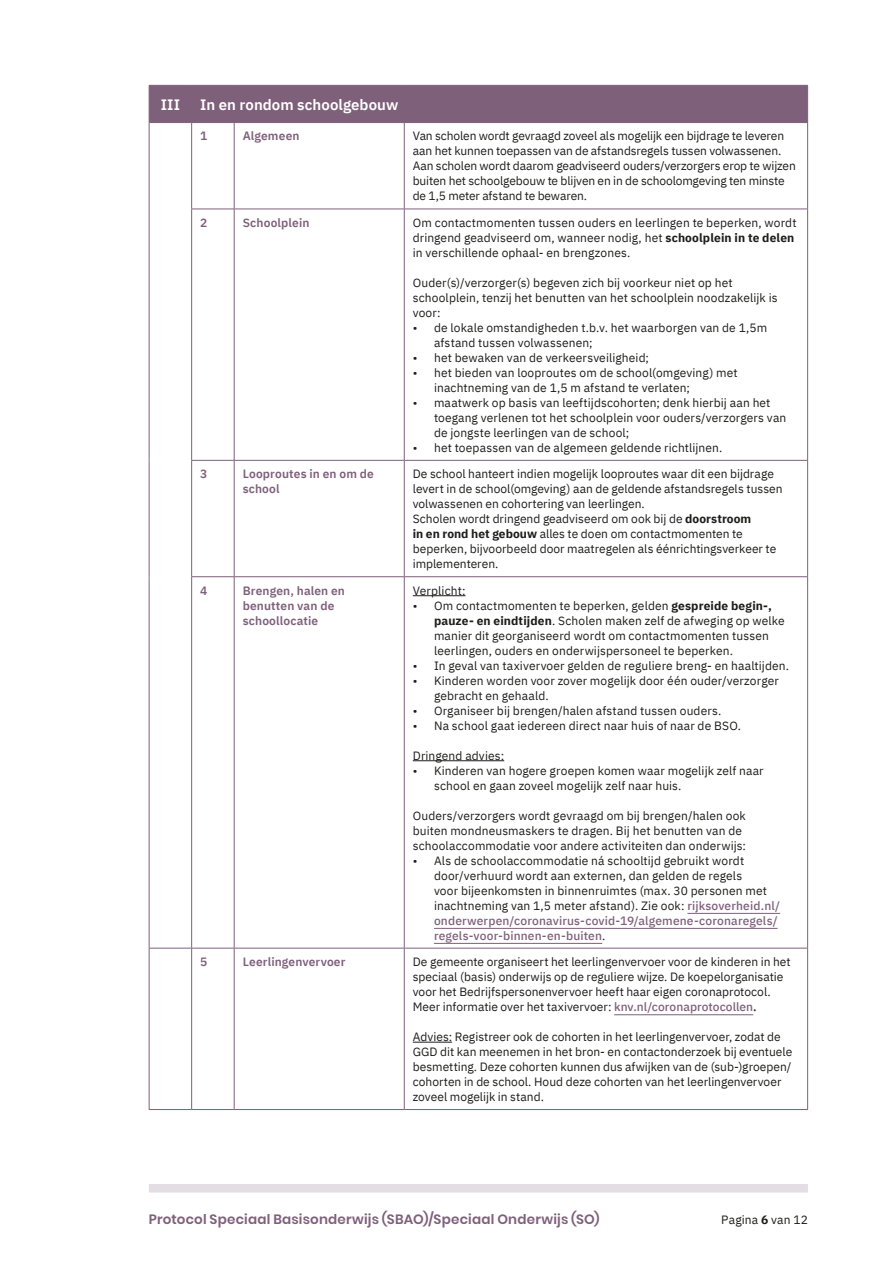
<style>
.page{position:relative;width:893px;height:1263px;background:#fff}
.page>*{position:absolute;margin:0;border:0;box-sizing:border-box;transform-origin:0 0}
.tabel_titel{font:600 15px "IBM Plex Sans";letter-spacing:.005em;color:#fff}
.tabel_nummer{font:600 15px "IBM Plex Sans";color:#fff}
.t1{font:600 13.5px "Poppins";letter-spacing:.015em;color:#7e607b}
.tabel{font:12px/15px "IBM Plex Sans";letter-spacing:.005em;color:#1d1d1b}
.tabel_kopje{font:600 12px/15px "IBM Plex Sans";letter-spacing:.01em;color:#7e607b}
.s1{font-weight:700}
.s2{font-weight:500;color:#7e607b}
.s3{font-weight:500}
</style>
<div class="page">
<div style="left:149px;top:1184px;width:659px;height:8px;background:#e4dde3"></div>
<div style="left:150px;top:86px;width:657px;height:36px;background:#7e607b"></div>
<hr style="left:149px;top:85px;width:43px;height:1px;background:#7e607b">
<hr style="left:149px;top:86px;width:1px;height:36px;background:#7e607b">
<hr style="left:192px;top:85px;width:42px;height:1px;background:#7e607b">
<hr style="left:191px;top:86px;width:1px;height:36px;background:#7e607b">
<hr style="left:234px;top:85px;width:170px;height:1px;background:#7e607b">
<hr style="left:404px;top:85px;width:404px;height:1px;background:#7e607b">
<hr style="left:807px;top:86px;width:1px;height:36px;background:#7e607b">
<hr style="left:149px;top:1109px;width:43px;height:1px;background:#7e607b">
<hr style="left:192px;top:1109px;width:42px;height:1px;background:#7e607b">
<hr style="left:234px;top:1109px;width:170px;height:1px;background:#7e607b">
<hr style="left:404px;top:1109px;width:404px;height:1px;background:#7e607b">
<hr style="left:149px;top:122px;width:43px;height:1px;background:#7e607b">
<hr style="left:149px;top:123px;width:1px;height:86px;background:#7e607b">
<hr style="left:149px;top:209px;width:1px;height:251px;background:#7e607b">
<hr style="left:149px;top:460px;width:1px;height:117px;background:#7e607b">
<hr style="left:149px;top:577px;width:1px;height:371px;background:#7e607b">
<hr style="left:149px;top:948px;width:43px;height:1px;background:#7e607b">
<hr style="left:149px;top:948px;width:1px;height:161px;background:#7e607b">
<hr style="left:192px;top:122px;width:42px;height:1px;background:#7e607b">
<hr style="left:191px;top:123px;width:1px;height:86px;background:#7e607b">
<hr style="left:234px;top:122px;width:170px;height:1px;background:#7e607b">
<hr style="left:234px;top:123px;width:1px;height:86px;background:#7e607b">
<hr style="left:404px;top:122px;width:404px;height:1px;background:#7e607b">
<hr style="left:404px;top:123px;width:1px;height:86px;background:#7e607b">
<hr style="left:807px;top:123px;width:1px;height:86px;background:#7e607b">
<hr style="left:191px;top:209px;width:43px;height:1px;background:#7e607b">
<hr style="left:191px;top:209px;width:1px;height:251px;background:#7e607b">
<hr style="left:234px;top:209px;width:170px;height:1px;background:#7e607b">
<hr style="left:234px;top:209px;width:1px;height:251px;background:#7e607b">
<hr style="left:404px;top:209px;width:404px;height:1px;background:#7e607b">
<hr style="left:404px;top:209px;width:1px;height:251px;background:#7e607b">
<hr style="left:807px;top:209px;width:1px;height:251px;background:#7e607b">
<hr style="left:191px;top:460px;width:43px;height:1px;background:#7e607b">
<hr style="left:191px;top:461px;width:1px;height:115px;background:#7e607b">
<hr style="left:234px;top:460px;width:170px;height:1px;background:#7e607b">
<hr style="left:234px;top:461px;width:1px;height:115px;background:#7e607b">
<hr style="left:404px;top:460px;width:404px;height:1px;background:#7e607b">
<hr style="left:404px;top:461px;width:1px;height:115px;background:#7e607b">
<hr style="left:807px;top:461px;width:1px;height:115px;background:#7e607b">
<hr style="left:191px;top:576px;width:43px;height:1px;background:#7e607b">
<hr style="left:191px;top:577px;width:1px;height:371px;background:#7e607b">
<hr style="left:234px;top:576px;width:170px;height:1px;background:#7e607b">
<hr style="left:234px;top:577px;width:1px;height:371px;background:#7e607b">
<hr style="left:404px;top:576px;width:404px;height:1px;background:#7e607b">
<hr style="left:404px;top:577px;width:1px;height:371px;background:#7e607b">
<hr style="left:807px;top:577px;width:1px;height:371px;background:#7e607b">
<hr style="left:192px;top:948px;width:42px;height:1px;background:#7e607b">
<hr style="left:191px;top:948px;width:1px;height:161px;background:#7e607b">
<hr style="left:234px;top:948px;width:170px;height:1px;background:#7e607b">
<hr style="left:234px;top:948px;width:1px;height:161px;background:#7e607b">
<hr style="left:404px;top:948px;width:404px;height:1px;background:#7e607b">
<hr style="left:404px;top:948px;width:1px;height:161px;background:#7e607b">
<hr style="left:807px;top:948px;width:1px;height:161px;background:#7e607b">
<hr style="left:413px;top:595px;width:52px;height:1px;background:#1d1d1b">
<hr style="left:413px;top:760px;width:91px;height:1px;background:#1d1d1b">
<hr style="left:687px;top:913px;width:93px;height:1px;background:#7e607b">
<hr style="left:434px;top:928px;width:344px;height:1px;background:#7e607b">
<hr style="left:434px;top:943px;width:168px;height:1px;background:#7e607b">
<hr style="left:614px;top:1014px;width:139px;height:1px;background:#7e607b">
<hr style="left:413px;top:1042px;width:39px;height:1px;background:#1d1d1b">
<p class="tabel_nummer" style="left:161px;top:93px;width:21px">III</p>
<p class="tabel_titel" style="left:200px;top:93px;width:200px">In en rondom schoolgebouw</p>
<p class="tabel_kopje" style="left:200px;top:128px;width:9px">1</p>
<p class="tabel_kopje" style="left:243px;top:128px;width:58px">Algemeen</p>
<p class="tabel" style="left:413px;top:128px;width:385px">Van scholen wordt gevraagd zoveel als mogelijk een bijdrage te leveren aan het kunnen toepassen van de afstandsregels tussen volwassenen.<br>Aan scholen wordt daarom geadviseerd ouders/verzorgers erop te wijzen buiten het schoolgebouw te blijven en in de schoolomgeving ten minste de 1,5 meter afstand te bewaren.</p>
<p class="tabel_kopje" style="left:200px;top:214px;width:9px">2</p>
<p class="tabel_kopje" style="left:243px;top:214px;width:68px">Schoolplein</p>
<p class="tabel" style="left:413px;top:214px;width:385px">Om contactmomenten tussen ouders en leerlingen te beperken, wordt dringend geadviseerd om, wanneer nodig, het <span class="s1">schoolplein in te delen </span>in verschillende ophaal- en brengzones.</p>
<p class="tabel" style="left:413px;top:274px;width:366px">Ouder(s)/verzorger(s) begeven zich bij voorkeur niet op het schoolplein, tenzij het benutten van het schoolplein noodzakelijk is voor:</p>
<p class="tabel" style="left:434px;top:319px;width:335px;text-indent:-21px">• de lokale omstandigheden t.b.v. het waarborgen van de 1,5m afstand tussen volwassenen;</p>
<p class="tabel" style="left:413px;top:349px;width:238px">• het bewaken van de verkeersveiligheid;</p>
<p class="tabel" style="left:434px;top:364px;width:305px;text-indent:-21px">• het bieden van looproutes om de school(omgeving) met inachtneming van de 1,5 m afstand te verlaten;</p>
<p class="tabel" style="left:434px;top:394px;width:354px;text-indent:-21px">• maatwerk op basis van leeftijdscohorten; denk hierbij aan het toegang verlenen tot het schoolplein voor ouders/verzorgers van de jongste leerlingen van de school;</p>
<p class="tabel" style="left:413px;top:439px;width:311px">• het toepassen van de algemeen geldende richtlijnen.</p>
<p class="tabel_kopje" style="left:200px;top:465px;width:9px">3</p>
<p class="tabel_kopje" style="left:243px;top:465px;width:133px">Looproutes in en om de school</p>
<p class="tabel" style="left:413px;top:465px;width:371px">De school hanteert indien mogelijk looproutes waar dit een bijdrage levert in de school(omgeving) aan de geldende afstandsregels tussen volwassenen en cohortering van leerlingen.</p>
<p class="tabel" style="left:413px;top:510px;width:365px">Scholen wordt dringend geadviseerd om ook bij de <span class="s1">doorstroom<br>in en rond het gebouw</span> alles te doen om contactmomenten te beperken, bijvoorbeeld door maatregelen als éénrichtingsverkeer te implementeren.</p>
<p class="tabel_kopje" style="left:200px;top:582px;width:9px">4</p>
<p class="tabel_kopje" style="left:243px;top:582px;width:104px">Brengen, halen en benutten van de schoollocatie</p>
<p class="tabel" style="left:413px;top:582px;width:54px">Verplicht:</p>
<p class="tabel" style="left:434px;top:597px;width:352px;text-indent:-21px">• Om contactmomenten te beperken, gelden <span class="s1">gespreide begin-, pauze- en eindtijden</span>. Scholen maken zelf de afweging op welke manier dit georganiseerd wordt om contactmomenten tussen leerlingen, ouders en onderwijspersoneel te beperken.</p>
<p class="tabel" style="left:413px;top:657px;width:378px">• In geval van taxivervoer gelden de reguliere breng- en haaltijden.</p>
<p class="tabel" style="left:434px;top:672px;width:346px;text-indent:-21px">• Kinderen worden voor zover mogelijk door één ouder/verzorger gebracht en gehaald.</p>
<p class="tabel" style="left:413px;top:702px;width:310px">• Organiseer bij brengen/halen afstand tussen ouders.</p>
<p class="tabel" style="left:413px;top:717px;width:330px">• Na school gaat iedereen direct naar huis of naar de BSO.</p>
<p class="tabel" style="left:413px;top:747px;width:93px">Dringend advies:</p>
<p class="tabel" style="left:434px;top:762px;width:331px;text-indent:-21px">• Kinderen van hogere groepen komen waar mogelijk zelf naar school en gaan zoveel mogelijk zelf naar huis.</p>
<p class="tabel" style="left:413px;top:807px;width:335px">Ouders/verzorgers wordt gevraagd om bij brengen/halen ook buiten mondneusmaskers te dragen. Bij het benutten van de schoolaccommodatie voor andere activiteiten dan onderwijs:</p>
<p class="tabel" style="left:434px;top:852px;width:348px;text-indent:-21px">• Als de schoolaccommodatie ná schooltijd gebruikt wordt door/verhuurd wordt aan externen, dan gelden de regels<br>voor bijeenkomsten in binnenruimtes (max. 30 personen met inachtneming van 1,5 meter afstand). Zie ook: <span class="s2">rijksoverheid.nl/ onderwerpen/coronavirus-covid-19/algemene-coronaregels/ regels-voor-binnen-en-buiten</span>.</p>
<p class="tabel_kopje" style="left:200px;top:953px;width:9px">5</p>
<p class="tabel_kopje" style="left:243px;top:953px;width:104px">Leerlingenvervoer</p>
<p class="tabel" style="left:413px;top:953px;width:379px">De gemeente organiseert het leerlingenvervoer voor de kinderen in het speciaal (basis) onderwijs op de reguliere wijze. De koepelorganisatie voor het Bedrijfspersonenvervoer heeft haar eigen coronaprotocol.</p>
<p class="tabel" style="left:413px;top:998px;width:345px">Meer informatie over het taxivervoer: <span class="s2">knv.nl/coronaprotocollen</span><span class="s3">.</span></p>
<p class="tabel" style="left:413px;top:1028px;width:381px">Advies: Registreer ook de cohorten in het leerlingenvervoer, zodat de GGD dit kan meenemen in het bron- en contactonderzoek bij eventuele besmetting. Deze cohorten kunnen dus afwijken van de (sub-)groepen/ cohorten in de school. Houd deze cohorten van het leerlingenvervoer zoveel mogelijk in stand.</p>
<p class="t1" style="left:149px;top:1211px;width:452px">Protocol Speciaal Basisonderwijs (SBAO)/Speciaal Onderwijs (SO)</p>
<p class="tabel" style="left:721px;top:1211px;width:88px">Pagina <span class="s1">6</span> van 12</p>
</div>
